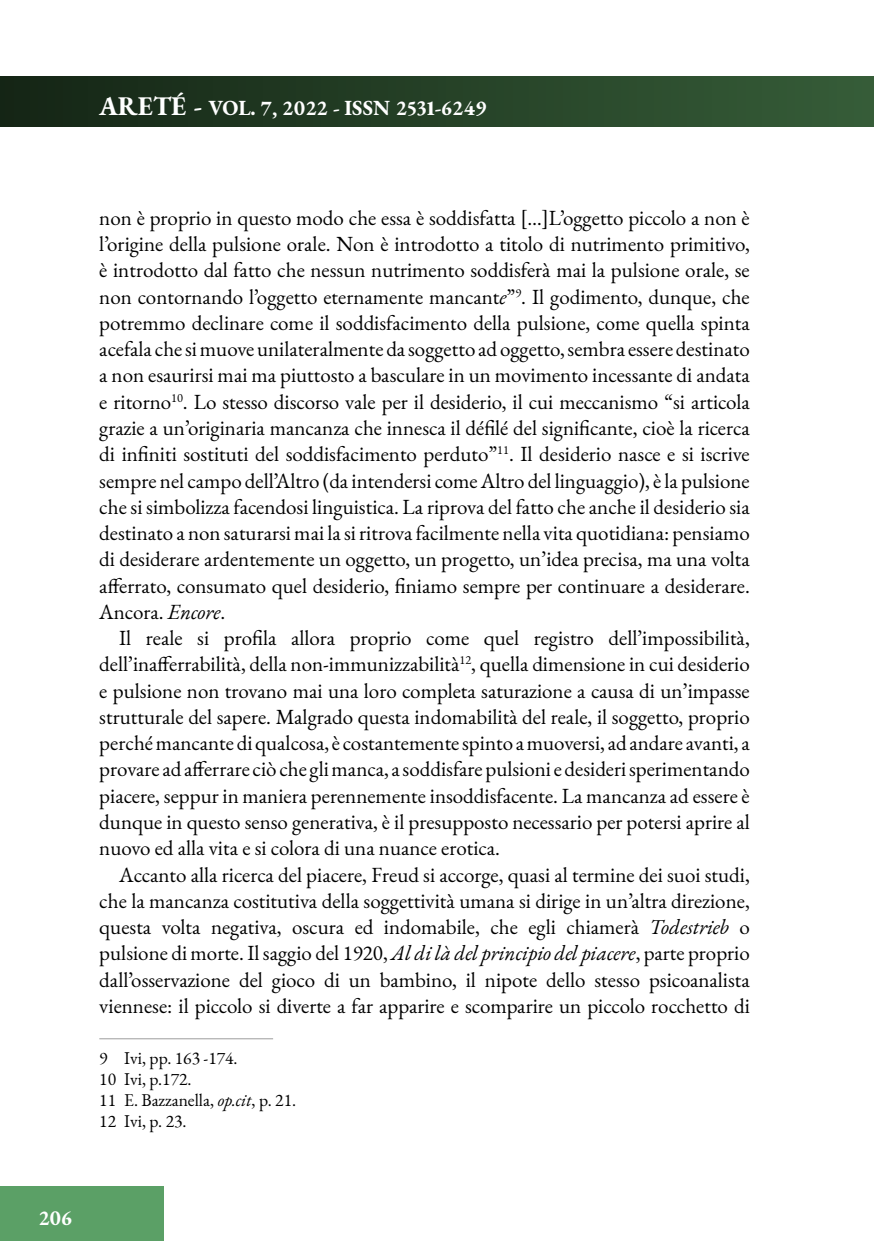
<style>
.page{position:relative;width:874px;height:1241px;background:#fff}
.page>*{position:absolute;margin:0;border:0;box-sizing:border-box;transform-origin:0 0}
.t1{font:21px/26.2px "EB Garamond";color:#000;text-align:justify}
.t2{font:700 21px "EB Garamond";color:#fff}
.t3{font:17.5px/21px "EB Garamond";color:#000}
.s1{font-size:26.25px}
.s2{font-style:italic}
</style>
<div class="page">
<div style="left:0;top:77px;width:873px;height:49px;background:linear-gradient(to right,#142515,#365d38)"></div>
<div style="left:0;top:1186px;width:164px;height:54px;background:#5ba066"></div>
<hr style="left:99px;top:1038px;width:174px;height:1px;background:#9d9d9c">
<p class="t2" style="left:99px;top:94px;width:389px"><span class="s1">ARETÉ -</span> VOL. 7, 2022 - ISSN 2531-6249</p>
<p class="t1" style="left:99px;top:205px;width:651px">non è proprio in questo modo che essa è soddisfatta […]L’oggetto piccolo a non è l’origine della pulsione orale. Non è introdotto a titolo di nutrimento primitivo, è introdotto dal fatto che nessun nutrimento soddisferà mai la pulsione orale, se non contornando l’oggetto eternamente mancant<span class="s2">e</span>”<sup>9</sup>. Il godimento, dunque, che potremmo declinare come il soddisfacimento della pulsione, come quella spinta acefala che si muove unilateralmente da soggetto ad oggetto, sembra essere destinato a non esaurirsi mai ma piuttosto a basculare in un movimento incessante di andata e ritorno<sup>10</sup>. Lo stesso discorso vale per il desiderio, il cui meccanismo “si articola grazie a un’originaria mancanza che innesca il défilé del significante, cioè la ricerca di infiniti sostituti del soddisfacimento perduto”<sup>11</sup>. Il desiderio nasce e si iscrive sempre nel campo dell’Altro (da intendersi come Altro del linguaggio), è la pulsione che si simbolizza facendosi linguistica. La riprova del fatto che anche il desiderio sia destinato a non saturarsi mai la si ritrova facilmente nella vita quotidiana: pensiamo di desiderare ardentemente un oggetto, un progetto, un’idea precisa, ma una volta afferrato, consumato quel desiderio, finiamo sempre per continuare a desiderare.<br>Ancora. <span class="s2">Encore</span>.</p>
<p class="t1" style="left:99px;top:625px;width:651px;text-indent:20px">Il reale si profila allora proprio come quel registro dell’impossibilità, dell’inafferrabilità, della non-immunizzabilità<sup>12</sup>, quella dimensione in cui desiderio e pulsione non trovano mai una loro completa saturazione a causa di un’impasse strutturale del sapere. Malgrado questa indomabilità del reale, il soggetto, proprio perché mancante di qualcosa, è costantemente spinto a muoversi, ad andare avanti, a provare ad afferrare ciò che gli manca, a soddisfare pulsioni e desideri sperimentando piacere, seppur in maniera perennemente insoddisfacente. La mancanza ad essere è dunque in questo senso generativa, è il presupposto necessario per potersi aprire al nuovo ed alla vita e si colora di una nuance erotica.</p>
<p class="t1" style="left:99px;top:861px;width:651px;text-indent:20px">Accanto alla ricerca del piacere, Freud si accorge, quasi al termine dei suoi studi, che la mancanza costitutiva della soggettività umana si dirige in un’altra direzione, questa volta negativa, oscura ed indomabile, che egli chiamerà <span class="s2">Todestrieb</span> o pulsione di morte. Il saggio del 1920, <span class="s2">Al di là del principio del piacere</span>, parte proprio dall’osservazione del gioco di un bambino, il nipote dello stesso psicoanalista viennese: il piccolo si diverte a far apparire e scomparire un piccolo rocchetto di</p>
<p class="t3" style="left:99px;top:1047px;width:198px">9 Ivi, pp. 163 -174.<br>10 Ivi, p.172.<br>11 E. Bazzanella, <span class="s2">op.cit</span>, p. 21.<br>12 Ivi, p. 23.</p>
<p class="t2" style="left:39px;top:1204px;width:35px">206</p>
</div>
